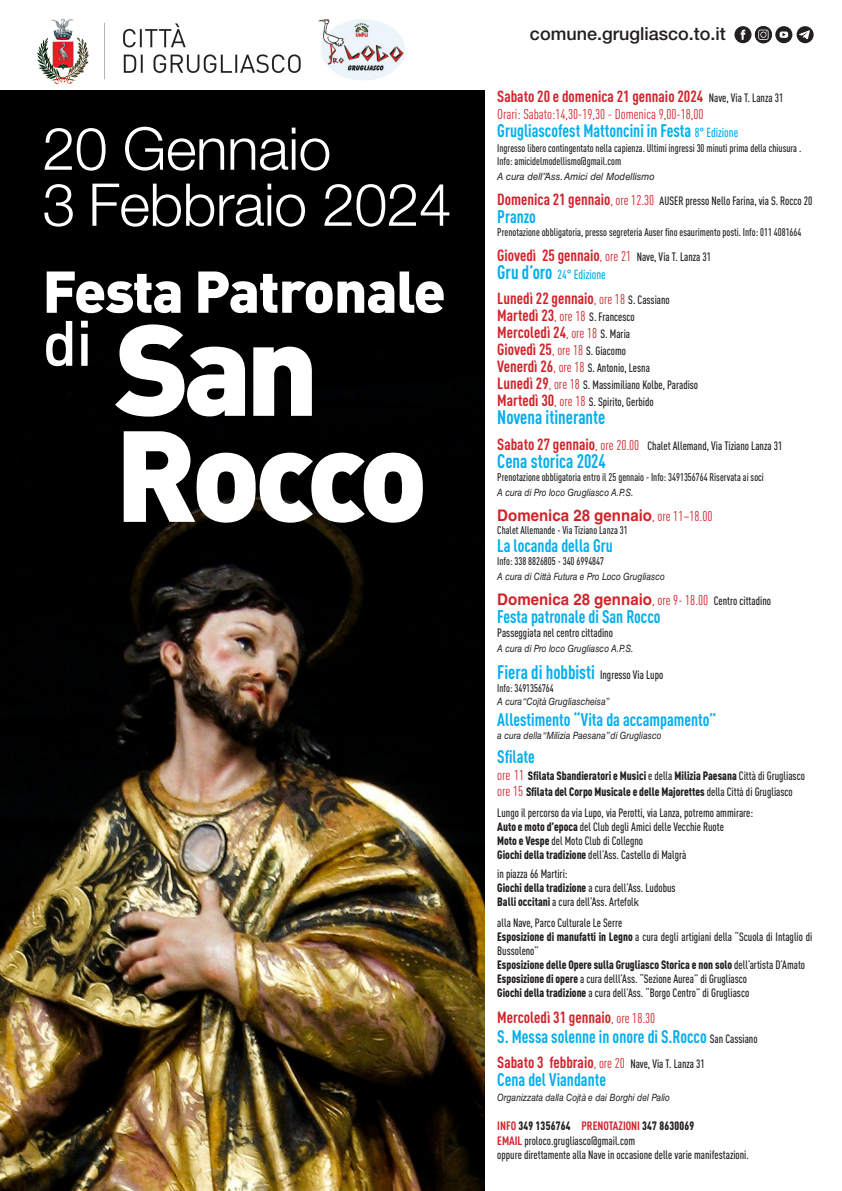
<style>
.page{position:relative;width:842px;height:1191px;background:#fff}
.page>*{position:absolute;margin:0;border:0;box-sizing:border-box;transform-origin:0 0}
.t1{font:900 127.2px "DIN Pro";letter-spacing:-.05em;color:#fff}
.t2{font:300 59px "Helvetica Neue LT Std";letter-spacing:-.01em;color:#fff}
.t3{font:900 58px "DIN Pro";letter-spacing:-.02em;color:#fff}
.t4{font:700 condensed 19.4px "DIN Pro";color:#00aeef;scale:.94 1}
.t5{font:700 condensed 18px "DIN Pro";color:#00aeef;scale:.94 1}
.t6{font:500 18px "Helvetica Neue LT Std";color:#231f20}
.t7{font:700 condensed 16px "DIN Pro";color:#d1232a}
.t8{font:700 16px "Helvetica LT Std";color:#d1232a;scale:.94 1}
.t9{font:condensed 14px "DIN Pro";color:#d1232a}
.t10{font:500 condensed 13px "DIN Pro";color:#00aeef;scale:.94 1}
.t11{font:500 condensed 12px/14px "DIN Pro";color:#231f20;scale:.94 1}
.t12{font:900 condensed 12px "DIN Pro";color:#231f20;scale:.94 1}
.t13{font:900 condensed 12px "DIN Pro";letter-spacing:.02em;color:#231f20;scale:.94 1}
.t14{font:500 condensed 11px "DIN Pro";color:#231f20;scale:.94 1}
.t15{font:italic 10px "Helvetica LT Std";color:#231f20;scale:.85 1}
.t16{font:italic 10px "Helvetica LT Std";color:#231f20;scale:.94 1}
.s1{font-weight:500;font-size:12px;color:#231f20}
.s2{font-weight:500;font-size:13px}
.s3{font-weight:700;font-size:16px;color:#d1232a}
.s4{font-weight:400;font-size:14px;color:#d1232a}
.s5{font-weight:700;font-size:19.4px}
.s6{font-weight:400;font-size:14px}
.s7{font-family:"DIN Pro";font-weight:400;font-stretch:condensed;font-size:14px}
.s8{font-family:"DIN Pro";font-weight:500;font-stretch:condensed;font-size:12px;color:#231f20}
.s9{font-weight:500}
.s10{font-weight:900}
.s11{font-family:"Helvetica LT Std";font-weight:400;font-stretch:normal;font-size:11px}
.s12{font-weight:700;color:#d1232a}
</style>
<div class="page">
<img style="left:0;top:91px;width:485px;height:1100px">
<img style="left:37px;top:18px;width:263px;height:66px">
<svg style="left:734px;top:26px;width:17px;height:17px"></svg>
<svg style="left:741px;top:30px;width:4px;height:10px"></svg>
<svg style="left:755px;top:26px;width:17px;height:17px"></svg>
<svg style="left:758px;top:30px;width:10px;height:10px"></svg>
<svg style="left:775px;top:26px;width:17px;height:17px"></svg>
<svg style="left:779px;top:32px;width:9px;height:6px"></svg>
<svg style="left:796px;top:26px;width:18px;height:17px"></svg>
<svg style="left:799px;top:30px;width:11px;height:9px"></svg>
<img style="left:318px;top:19px;width:87px;height:61px">
<p class="t2" style="left:43px;top:113px;width:290px">20 Gennaio</p>
<p class="t2" style="left:43px;top:169px;width:411px">3 Febbraio 2024</p>
<p class="t3" style="left:43px;top:252px;width:405px">Festa Patronale</p>
<p class="t1" style="left:43px;top:283px;width:278px"><sup>di</sup> San</p>
<p class="t1" style="left:115px;top:389px;width:315px">Rocco</p>
<p class="t6" style="left:530px;top:23px;width:197px">comune.grugliasco.to.it</p>
<p class="t7" style="left:497px;top:86px;width:288px">Sabato 20 e domenica 21 gennaio 2024 <span class="s1">Nave, Via T. Lanza 31</span></p>
<p class="t9" style="left:497px;top:106px;width:208px">Orari: Sabato:14,30-19,30 - Domenica 9,00-18,00</p>
<p class="t5" style="left:497px;top:119px;width:258px">Grugliascofest Mattoncini in Festa <span class="s2">8° Edizione</span></p>
<p class="t14" style="left:497px;top:141px;width:325px">Ingresso libero contingentato nella capienza. Ultimi ingressi 30 minuti prima della chiusura .</p>
<p class="t14" style="left:497px;top:154px;width:133px">Info: amicidelmodellismo@gmail.com</p>
<p class="t16" style="left:497px;top:170px;width:169px">A cura dell’’Ass. Amici del Modellismo</p>
<p class="t11" style="left:497px;top:193px;width:337px"><span class="s3">Domenica 21 gennaio</span><span class="s4">, ore 12.30</span> AUSER presso Nello Farina, via S. Rocco 20</p>
<p class="t5" style="left:497px;top:206px;width:43px">Pranzo</p>
<p class="t14" style="left:497px;top:225px;width:325px">Prenotazione obbligatoria, presso segreteria Auser fino esaurimento posti. Info: 011 4081664</p>
<p class="t11" style="left:497px;top:250px;width:229px"><span class="s3">Giovedì 25 gennaio</span><span class="s4">, ore 21</span> Nave, Via T. Lanza 31</p>
<p class="t10" style="left:497px;top:267px;width:117px"><span class="s5">Gru d’oro</span> 24° Edizione</p>
<p class="t7" style="left:497px;top:289px;width:174px">Lunedì 22 gennaio<span class="s6">, ore 18</span> <span class="s1">S. Cassiano</span></p>
<p class="t11" style="left:497px;top:310px;width:148px"><span class="s3">Martedì 23</span><span class="s4">, ore 18</span> S. Francesco</p>
<p class="t7" style="left:497px;top:323px;width:134px">Mercoledì 24<span class="s6">, ore 18</span> <span class="s1">S. Maria</span></p>
<p class="t7" style="left:497px;top:340px;width:130px">Giovedì 25<span class="s6">, ore 18</span> <span class="s1">S. Giacomo</span></p>
<p class="t11" style="left:497px;top:361px;width:164px"><span class="s3">Venerdì 26</span><span class="s4">, ore 18</span> S. Antonio, Lesna</p>
<p class="t11" style="left:497px;top:378px;width:215px"><span class="s3">Lunedì 29</span><span class="s4">, ore 18</span> S. Massimiliano Kolbe, Paradiso</p>
<p class="t11" style="left:497px;top:395px;width:168px"><span class="s3">Martedì 30</span><span class="s4">, ore 18</span> S. Spirito, Gerbido</p>
<p class="t4" style="left:497px;top:406px;width:116px">Novena itinerante</p>
<p class="t11" style="left:497px;top:438px;width:305px"><span class="s3">Sabato 27 gennaio</span><span class="s4">, ore 20.00</span> Chalet Allemand, Via Tiziano Lanza 31</p>
<p class="t4" style="left:497px;top:449px;width:117px">Cena storica 2024</p>
<p class="t14" style="left:497px;top:470px;width:285px">Prenotazione obbligatoria entro il 25 gennaio - Info: 3491356764 Riservata ai soci</p>
<p class="t15" style="left:497px;top:486px;width:162px">A cura di Pro loco Grugliasco A.P.S.</p>
<p class="t8" style="left:497px;top:505px;width:230px">Domenica 28 gennaio<span class="s7">, ore 11–18.00</span></p>
<p class="t14" style="left:497px;top:523px;width:140px">Chalet Allemande - Via Tiziano Lanza 31</p>
<p class="t5" style="left:497px;top:534px;width:124px">La locanda della Gru</p>
<p class="t14" style="left:497px;top:554px;width:115px">Info: 338 8826805 - 340 6994847</p>
<p class="t15" style="left:497px;top:570px;width:199px">A cura di Città Futura e Pro Loco Grugliasco</p>
<p class="t8" style="left:497px;top:589px;width:293px">Domenica 28 gennaio<span class="s7">, ore 9- 18.00</span> <span class="s8">Centro cittadino</span></p>
<p class="t5" style="left:497px;top:606px;width:175px">Festa patronale di San Rocco</p>
<p class="t11" style="left:497px;top:626px;width:125px">Passeggiata nel centro cittadino</p>
<p class="t15" style="left:497px;top:643px;width:162px">A cura di Pro loco Grugliasco A.P.S.</p>
<p class="t4" style="left:497px;top:660px;width:178px">Fiera di hobbisti <span class="s1">Ingresso Via Lupo</span></p>
<p class="t14" style="left:497px;top:681px;width:62px">Info: 3491356764</p>
<p class="t15" style="left:497px;top:695px;width:133px">A cura “Cojtà Grugliascheisa”</p>
<p class="t5" style="left:497px;top:708px;width:235px">Allestimento “Vita da accampamento”</p>
<p class="t15" style="left:497px;top:729px;width:195px">a cura della “Milizia Paesana” di Grugliasco</p>
<p class="t5" style="left:497px;top:745px;width:41px">Sfilate</p>
<p class="t12" style="left:497px;top:768px;width:329px"><span class="s4">ore 11</span> Sfilata Sbandieratori e Musici <span class="s9">e della</span> Milizia Paesana <span class="s9">Città di Grugliasco</span></p>
<p class="t12" style="left:497px;top:784px;width:316px"><span class="s4">ore 15</span> Sfilata del Corpo Musicale e delle Majorettes <span class="s9">della Città di Grugliasco</span></p>
<p class="t11" style="left:497px;top:806px;width:274px">Lungo il percorso da via Lupo, via Perotti, via Lanza, potremo ammirare:</p>
<p class="t11" style="left:497px;top:820px;width:243px"><span class="s10">Auto e moto d’epoca</span> del Club degli Amici delle Vecchie Ruote</p>
<p class="t11" style="left:497px;top:834px;width:157px"><span class="s10">Moto e Vespe</span> del Moto Club di Collegno</p>
<p class="t11" style="left:497px;top:848px;width:203px"><span class="s10">Giochi della tradizione</span> dell’Ass. Castello di Malgrà</p>
<p class="t11" style="left:497px;top:867px;width:76px">in piazza 66 Martiri:</p>
<p class="t12" style="left:497px;top:880px;width:191px">Giochi della tradizione <span class="s9">a cura dell’Ass. Ludobus</span></p>
<p class="t11" style="left:497px;top:895px;width:152px"><span class="s10">Balli occitani</span> a cura dell’Ass. Artefol<span class="s11">k</span></p>
<p class="t11" style="left:497px;top:916px;width:134px">alla Nave, Parco Culturale Le Serre</p>
<p class="t11" style="left:497px;top:930px;width:337px"><span class="s10">Esposizione di manufatti in Legno</span> a cura degli artigiani della “Scuola di Intaglio di<br>Bussoleno”</p>
<p class="t12" style="left:497px;top:957px;width:329px">Esposizione delle Opere sulla Grugliasco Storica e non solo <span class="s9">dell’artista D’Amato</span></p>
<p class="t11" style="left:497px;top:972px;width:267px"><span class="s10">Esposizione di opere</span> a cura delll’Ass. “Sezione Aurea” di Grugliasco</p>
<p class="t11" style="left:497px;top:986px;width:270px"><span class="s10">Giochi della tradizione</span> a cura dell’Ass. “Borgo Centro” di Grugliasco</p>
<p class="t7" style="left:497px;top:1007px;width:160px">Mercoledì 31 gennaio<span class="s6">, ore 18.30</span></p>
<p class="t5" style="left:497px;top:1025px;width:278px">S. Messa solenne in onore di S.Rocco <span class="s1">San Cassiano</span></p>
<p class="t11" style="left:497px;top:1056px;width:222px"><span class="s3">Sabato 3 febbraio</span><span class="s4">, ore 20</span> Nave, Via T. Lanza 31</p>
<p class="t5" style="left:497px;top:1068px;width:117px">Cena del Viandante</p>
<p class="t15" style="left:497px;top:1091px;width:204px">Organizzata dalla Cojtà e dai Borghi del Palio</p>
<p class="t13" style="left:497px;top:1118px;width:211px"><span class="s12">INFO</span> 349 1356764 <span class="s12">PRENOTAZIONI</span> 347 8630069</p>
<p class="t11" style="left:497px;top:1133px;width:148px"><span class="s12">EMAIL</span> proloco.grugliasco@gmail.com</p>
<p class="t11" style="left:497px;top:1147px;width:269px">oppure direttamente alla Nave in occasione delle varie manifestazioni.</p>
</div>
